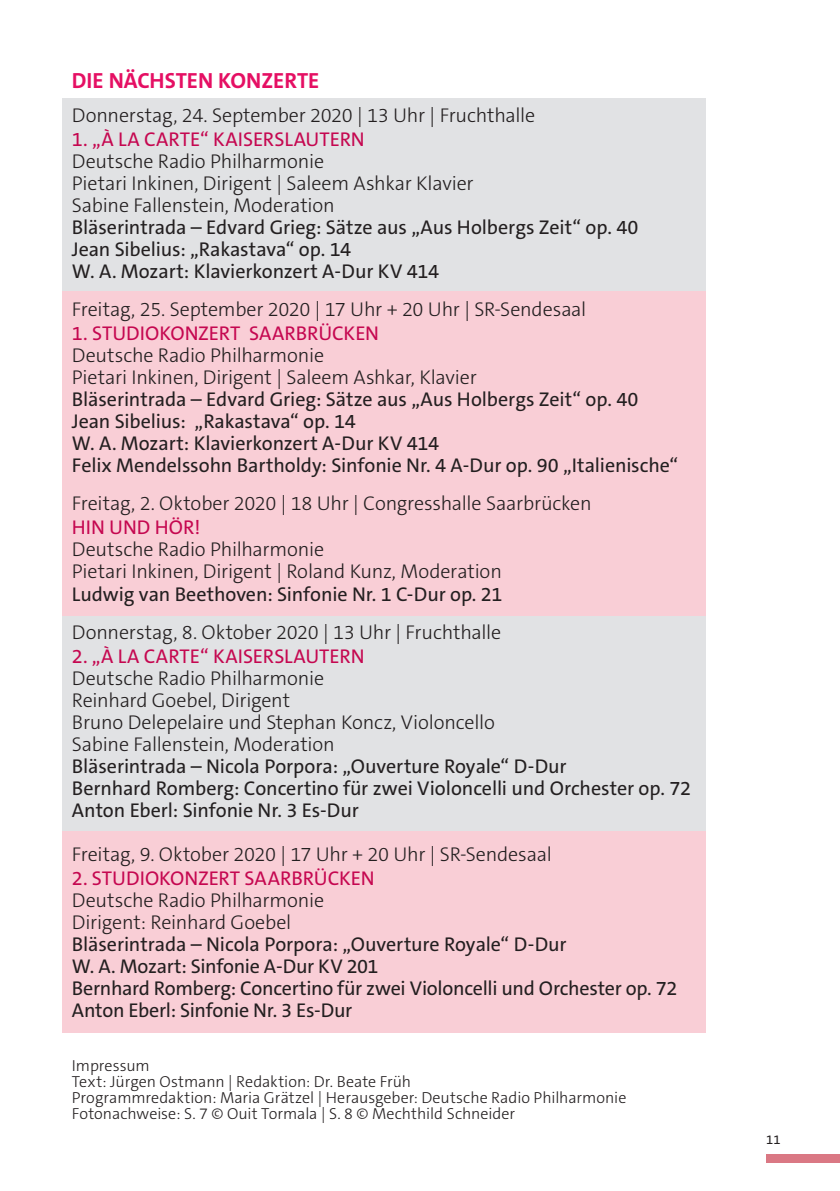
<style>
.page{position:relative;width:840px;height:1191px;background:#fff}
.page>*{position:absolute;margin:0;border:0;box-sizing:border-box;transform-origin:0 0}
.t1{font:700 22px "The Sans C5";color:#e50f63}
.t2{font:20px "The Sans C5";letter-spacing:-.005em;color:#231f20}
.t3{font:300 20px "The Sans C5";letter-spacing:-.01em;color:#231f20}
.t4{font:20px "The Sans C5";color:#c50750}
.t5{font:300 16px "The Sans C5";color:#231f20}
.t6{font:13px "The Sans C5";color:#231f20}
</style>
<div class="page">
<div style="left:765px;top:1154px;width:74px;height:8px;background:#da7884"></div>
<div style="left:62px;top:615px;width:643px;height:216px;background:#e1e2e4"></div>
<div style="left:62px;top:831px;width:643px;height:201px;background:#f9ced6"></div>
<div style="left:62px;top:98px;width:643px;height:193px;background:#e1e2e4"></div>
<div style="left:62px;top:291px;width:643px;height:324px;background:#f9ced6"></div>
<p class="t1" style="left:72px;top:67px;width:249px">DIE NÄCHSTEN KONZERTE</p>
<p class="t3" style="left:72px;top:103px;width:464px">Donnerstag, 24. September 2020 | 13 Uhr | Fruchthalle</p>
<p class="t4" style="left:72px;top:127px;width:294px">1. „À LA CARTE“ KAISERSLAUTERN</p>
<p class="t3" style="left:72px;top:149px;width:253px">Deutsche Radio Philharmonie</p>
<p class="t3" style="left:72px;top:171px;width:403px">Pietari Inkinen, Dirigent | Saleem Ashkar Klavier</p>
<p class="t3" style="left:72px;top:193px;width:264px">Sabine Fallenstein, Moderation</p>
<p class="t2" style="left:72px;top:215px;width:568px">Bläserintrada – Edvard Grieg: Sätze aus „Aus Holbergs Zeit“ op. 40</p>
<p class="t2" style="left:72px;top:237px;width:281px">Jean Sibelius: „Rakastava“ op. 14</p>
<p class="t2" style="left:72px;top:259px;width:368px">W. A. Mozart: Klavierkonzert A-Dur KV 414</p>
<p class="t3" style="left:72px;top:297px;width:515px">Freitag, 25. September 2020 | 17 Uhr + 20 Uhr | SR-Sendesaal</p>
<p class="t4" style="left:72px;top:321px;width:308px">1. STUDIOKONZERT SAARBRÜCKEN</p>
<p class="t3" style="left:72px;top:343px;width:253px">Deutsche Radio Philharmonie</p>
<p class="t3" style="left:72px;top:365px;width:406px">Pietari Inkinen, Dirigent | Saleem Ashkar, Klavier</p>
<p class="t2" style="left:72px;top:387px;width:568px">Bläserintrada – Edvard Grieg: Sätze aus „Aus Holbergs Zeit“ op. 40</p>
<p class="t2" style="left:72px;top:409px;width:285px">Jean Sibelius: „Rakastava“ op. 14</p>
<p class="t2" style="left:72px;top:431px;width:368px">W. A. Mozart: Klavierkonzert A-Dur KV 414</p>
<p class="t2" style="left:72px;top:453px;width:607px">Felix Mendelssohn Bartholdy: Sinfonie Nr. 4 A-Dur op. 90 „Italienische“</p>
<p class="t3" style="left:72px;top:491px;width:521px">Freitag, 2. Oktober 2020 | 18 Uhr | Congresshalle Saarbrücken</p>
<p class="t4" style="left:72px;top:515px;width:130px">HIN UND HÖR!</p>
<p class="t3" style="left:72px;top:537px;width:253px">Deutsche Radio Philharmonie</p>
<p class="t3" style="left:72px;top:559px;width:431px">Pietari Inkinen, Dirigent | Roland Kunz, Moderation</p>
<p class="t2" style="left:72px;top:581px;width:432px">Ludwig van Beethoven: Sinfonie Nr. 1 C-Dur op. 21</p>
<p class="t3" style="left:72px;top:619px;width:430px">Donnerstag, 8. Oktober 2020 | 13 Uhr | Fruchthalle</p>
<p class="t4" style="left:72px;top:643px;width:294px">2. „À LA CARTE“ KAISERSLAUTERN</p>
<p class="t3" style="left:72px;top:665px;width:253px">Deutsche Radio Philharmonie</p>
<p class="t3" style="left:72px;top:687px;width:220px">Reinhard Goebel, Dirigent</p>
<p class="t3" style="left:72px;top:709px;width:424px">Bruno Delepelaire und Stephan Koncz, Violoncello</p>
<p class="t3" style="left:72px;top:731px;width:264px">Sabine Fallenstein, Moderation</p>
<p class="t2" style="left:72px;top:753px;width:496px">Bläserintrada – Nicola Porpora: „Ouverture Royale“ D-Dur</p>
<p class="t2" style="left:72px;top:775px;width:620px">Bernhard Romberg: Concertino für zwei Violoncelli und Orchester op. 72</p>
<p class="t2" style="left:72px;top:797px;width:288px">Anton Eberl: Sinfonie Nr. 3 Es-Dur</p>
<p class="t3" style="left:72px;top:841px;width:481px">Freitag, 9. Oktober 2020 | 17 Uhr + 20 Uhr | SR-Sendesaal</p>
<p class="t4" style="left:72px;top:865px;width:304px">2. STUDIOKONZERT SAARBRÜCKEN</p>
<p class="t3" style="left:72px;top:887px;width:253px">Deutsche Radio Philharmonie</p>
<p class="t3" style="left:72px;top:909px;width:221px">Dirigent: Reinhard Goebel</p>
<p class="t2" style="left:72px;top:931px;width:496px">Bläserintrada – Nicola Porpora: „Ouverture Royale“ D-Dur</p>
<p class="t2" style="left:72px;top:953px;width:308px">W. A. Mozart: Sinfonie A-Dur KV 201</p>
<p class="t2" style="left:72px;top:975px;width:606px">Bernhard Romberg: Concertino für zwei Violoncelli und Orchester op. 72</p>
<p class="t2" style="left:72px;top:997px;width:282px">Anton Eberl: Sinfonie Nr. 3 Es-Dur</p>
<p class="t5" style="left:72px;top:1055px;width:79px">Impressum</p>
<p class="t5" style="left:72px;top:1071px;width:340px">Text: Jürgen Ostmann | Redaktion: Dr. Beate Früh</p>
<p class="t5" style="left:72px;top:1087px;width:555px">Programmredaktion: Maria Grätzel | Herausgeber: Deutsche Radio Philharmonie</p>
<p class="t5" style="left:72px;top:1103px;width:444px">Fotonachweise: S. 7 © Ouit Tormala | S. 8 © Mechthild Schneider</p>
<p class="t6" style="left:765px;top:1131px;width:16px">11</p>
</div>
